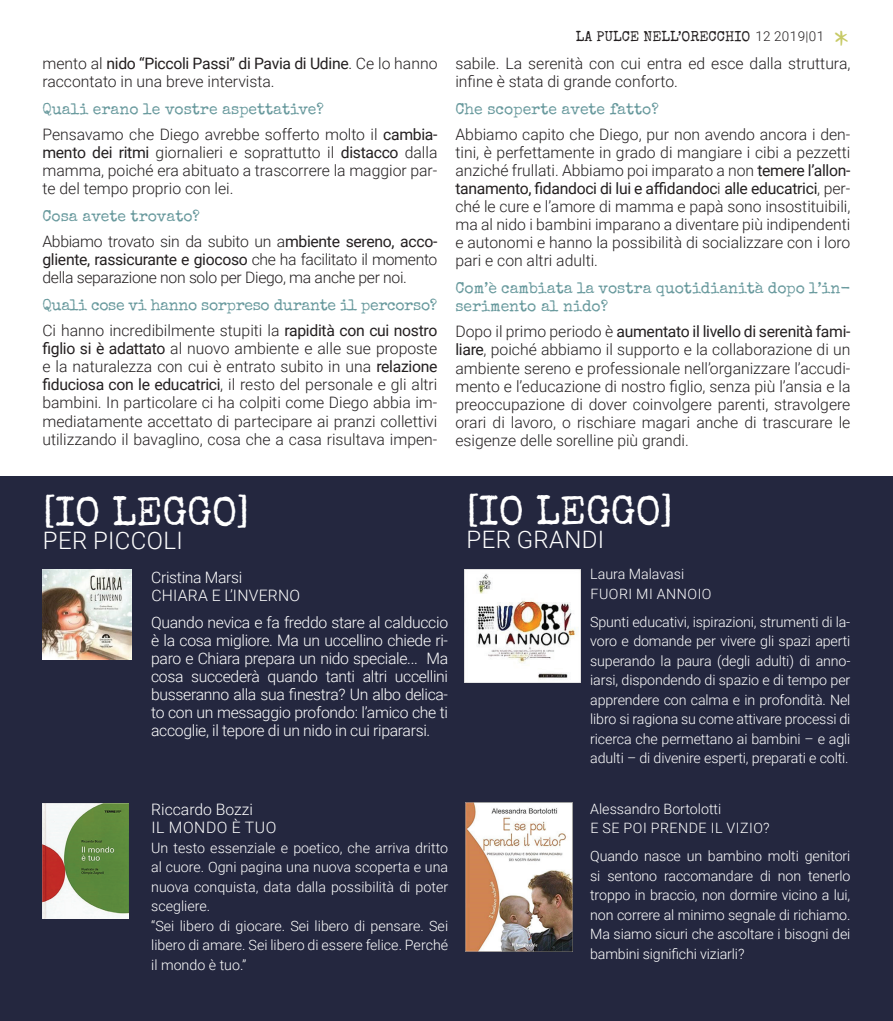
<style>
.page{position:relative;width:893px;height:1021px;background:#fff}
.page>*{position:absolute;margin:0;border:0;box-sizing:border-box;transform-origin:0 0}
.t1{font:40.5px "Special Elite";color:#fff}
.t2{font:37.5px "Ink Free";color:#c7ca66}
.t3{font:300 24px "Roboto";letter-spacing:.015em;color:#fff}
.t4{font:300 15.75px/18px "Roboto";color:#231f20;text-align:justify}
.t5{font:300 15.75px/18px "Roboto";letter-spacing:-.02em;color:#fff}
.t6{font:15.75px/18px "Special Elite";color:#68999d}
.t7{font:15.75px "Special Elite";letter-spacing:-.02em;color:#68999d}
.t8{font:300 15.75px/18px "Roboto";color:#fff}
.t9{font:300 14.25px/19.5px "Roboto";color:#fff}
.t10{font:14.25px "Special Elite";color:#231f20}
.s1{font-weight:400}
.s2{font-family:"Roboto";font-weight:300;font-size:13.5px}
</style>
<div class="page">
<div style="left:0;top:476px;width:893px;height:544px;background:#24273f"></div>
<img style="left:42px;top:569px;width:90px;height:90px">
<img style="left:42px;top:803px;width:87px;height:115px">
<img style="left:465px;top:569px;width:116px;height:113px">
<img style="left:465px;top:802px;width:107px;height:149px">
<p class="t4" style="left:42px;top:54px;width:397px">mento al <span class="s1">nido “Piccoli Passi” di Pavia di Udine</span>. Ce lo hanno raccontato in una breve intervista.</p>
<p class="t6" style="left:42px;top:100px;width:283px">Quali erano le vostre aspettative?</p>
<p class="t4" style="left:42px;top:125px;width:397px">Pensavamo che Diego avrebbe sofferto molto il <span class="s1">cambia&shy;mento dei ritmi</span> giornalieri e soprattutto il <span class="s1">distacco</span> dalla mamma, poiché era abituato a trascorrere la maggior par&shy;te del tempo proprio con lei.</p>
<p class="t6" style="left:42px;top:207px;width:159px">Cosa avete trovato?</p>
<p class="t4" style="left:42px;top:232px;width:396px">Abbiamo trovato sin da subito un a<span class="s1">mbiente sereno, acco&shy;gliente, rassicurante e giocoso</span> che ha facilitato il momento della separazione non solo per Diego, ma anche per noi.</p>
<p class="t7" style="left:42px;top:295px;width:396px">Quali cose vi hanno sorpreso durante il percorso?</p>
<p class="t4" style="left:42px;top:321px;width:397px">Ci hanno incredibilmente stupiti la <span class="s1">rapidità con cui nostro figlio si è adattato</span> al nuovo ambiente e alle sue proposte e la naturalezza con cui è entrato subito in una <span class="s1">relazione fiduciosa con le educatrici</span>, il resto del personale e gli altri bambini. In particolare ci ha colpiti come Diego abbia im&shy;mediatamente accettato di partecipare ai pranzi collettivi utilizzando il bavaglino, cosa che a casa risultava impen-</p>
<h1 class="t1" style="left:43px;top:486px;width:209px">[IO LEGGO]</h1>
<h3 class="t3" style="left:43px;top:523px;width:141px">PER PICCOLI</h3>
<p class="t10" style="left:576px;top:28px;width:250px">LA PULCE NELL’ORECCHIO <span class="s2">12 2019|01</span></p>
<h2 class="t2" style="left:835px;top:26px;width:15px">*</h2>
<p class="t4" style="left:455px;top:54px;width:396px">sabile. La serenità con cui entra ed esce dalla struttura, infine è stata di grande conforto.</p>
<p class="t6" style="left:455px;top:100px;width:205px">Che scoperte avete fatto?</p>
<p class="t4" style="left:455px;top:125px;width:396px">Abbiamo capito che Diego, pur non avendo ancora i den&shy;tini, è perfettamente in grado di mangiare i cibi a pezzetti anziché frullati. Abbiamo poi imparato a non <span class="s1">temere l’allon&shy;tanamento, fidandoci di lui e affidandoc</span>i <span class="s1">alle educatrici</span>, per&shy;ché le cure e l’amore di mamma e papà sono insostituibili, ma al nido i bambini imparano a diventare più indipendenti e autonomi e hanno la possibilità di socializzare con i loro pari e con altri adulti.</p>
<p class="t6" style="left:455px;top:279px;width:396px">Com’è cambiata la vostra quotidianità dopo l’in&shy;serimento al nido?</p>
<p class="t4" style="left:455px;top:322px;width:397px">Dopo il primo periodo è <span class="s1">aumentato il livello di serenità fami&shy;liare</span>, poiché abbiamo il supporto e la collaborazione di un ambiente sereno e professionale nell’organizzare l’accudi&shy;mento e l’educazione di nostro figlio, senza più l’ansia e la preoccupazione di dover coinvolgere parenti, stravolgere orari di lavoro, o rischiare magari anche di trascurare le esigenze delle sorelline più grandi.</p>
<h1 class="t1" style="left:466px;top:485px;width:209px">[IO LEGGO]</h1>
<h3 class="t3" style="left:467px;top:523px;width:139px">PER GRANDI</h3>
<p class="t5" style="left:151px;top:568px;width:151px">Cristina Marsi<br>CHIARA E L’INVERNO</p>
<p class="t5" style="left:151px;top:613px;width:298px;text-align:justify">Quando nevica e fa freddo stare al calduccio è la cosa migliore. Ma un uccellino chiede ri&shy;paro e Chiara prepara un nido speciale... Ma cosa succederà quando tanti altri uccellini busseranno alla sua finestra? Un albo delica&shy;to con un messaggio profondo: l’amico che ti accoglie, il tepore di un nido in cui ripararsi.</p>
<p class="t8" style="left:151px;top:800px;width:127px">Riccardo Bozzi<br>IL MONDO È TUO</p>
<p class="t9" style="left:151px;top:837px;width:298px">Un testo essenziale e poetico, che arriva dritto al cuore. Ogni pagina una nuova scoperta e una nuova conquista, data dalla possibilità di poter scegliere.<br>“Sei libero di giocare. Sei libero di pensare. Sei libero di amare. Sei libero di essere felice. Perché il mondo è tuo.”</p>
<p class="t9" style="left:590px;top:563px;width:123px">Laura Malavasi<br>FUORI MI ANNOIO</p>
<p class="t9" style="left:590px;top:611px;width:262px;text-align:justify">Spunti educativi, ispirazioni, strumenti di la&shy;voro e domande per vivere gli spazi aperti superando la paura (degli adulti) di anno&shy;iarsi, dispondendo di spazio e di tempo per apprendere con calma e in profondità. Nel libro si ragiona su come attivare processi di ricerca che permettano ai bambini – e agli adulti – di divenire esperti, preparati e colti.</p>
<p class="t9" style="left:590px;top:798px;width:181px">Alessandro Bortolotti<br>E SE POI PRENDE IL VIZIO?</p>
<p class="t9" style="left:590px;top:845px;width:262px;text-align:justify">Quando nasce un bambino molti genitori si sentono raccomandare di non tenerlo troppo in braccio, non dormire vicino a lui, non correre al minimo segnale di richiamo.<br>Ma siamo sicuri che ascoltare i bisogni dei bambini significhi viziarli?</p>
</div>
